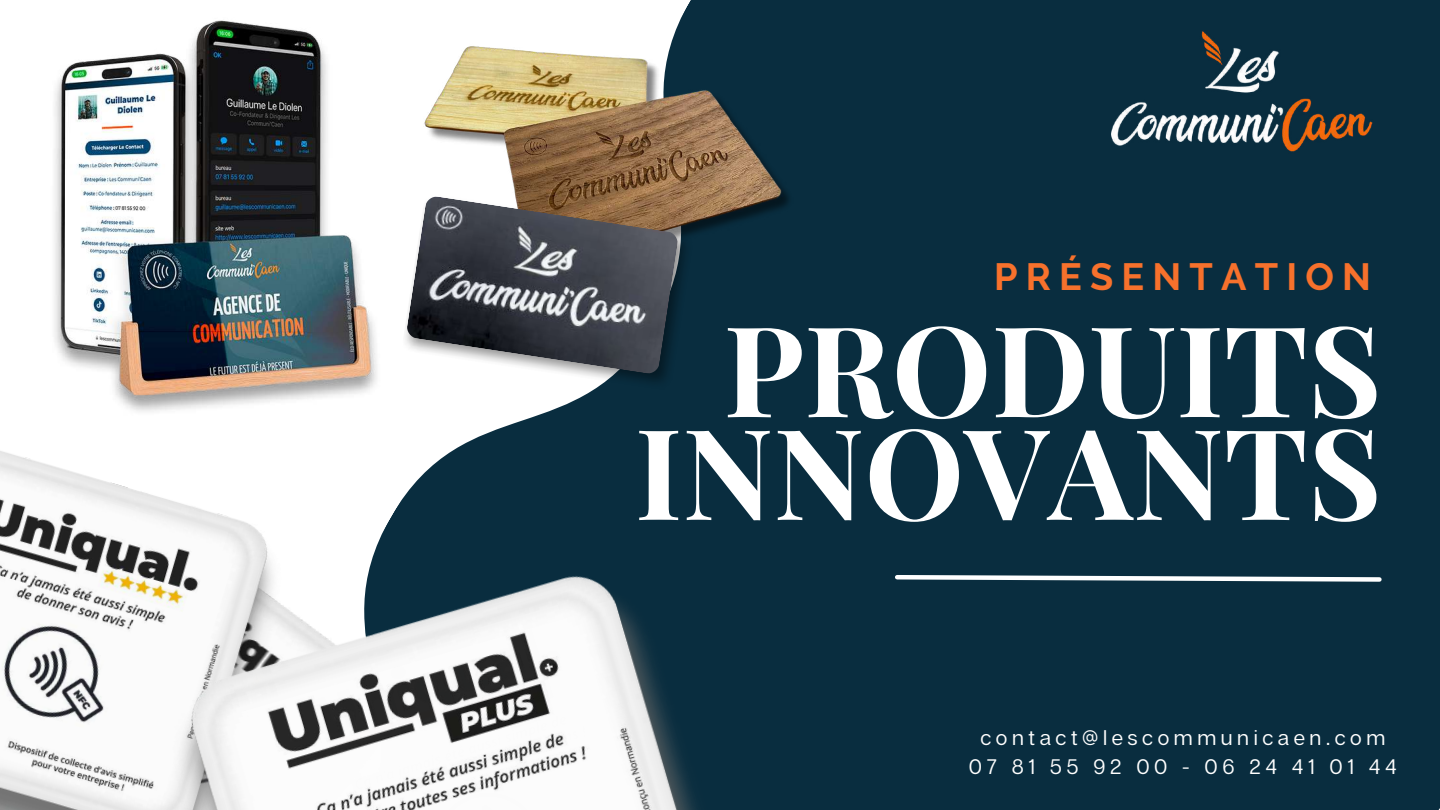
<style>
.page{position:relative;width:1440px;height:810px;background:#fff}
.page>*{position:absolute;margin:0;border:0;box-sizing:border-box;transform-origin:0 0}
.t1{font:700 126.1px/102.8px "Playfair Display";color:#fff;text-align:right}
.t2{font:700 37.8px "Raleway";letter-spacing:.215em;color:#f7712c}
.t3{font:21px/29.2px "Articulat CF";letter-spacing:.215em;color:#fff;text-align:center}
</style>
<div class="page">
<div style="left:461px;top:0;width:979px;height:810px;background:#092d3f"></div>
<svg style="left:975px;top:573px;width:409px;height:11px"></svg>
<img style="left:1112px;top:31px;width:270px;height:133px">
<img style="left:0;top:445px;width:461px;height:23px">
<img style="left:54px;top:20px;width:437px;height:422px">
<img style="left:392px;top:0;width:429px;height:342px">
<img style="left:401px;top:192px;width:298px;height:200px">
<img style="left:406px;top:196px;width:272px;height:178px">
<img style="left:0;top:468px;width:975px;height:342px">
<h2 class="t2" style="left:994px;top:255px;width:378px">PRÉSENTATION</h2>
<h1 class="t1" style="left:635px;top:314px;width:748px">PRODUITS<br>INNOVANTS</h1>
<p class="t3" style="left:969px;top:722px;width:429px">contact@lescommunicaen.com<br>07 81 55 92 00 - 06 24 41 01 44</p>
</div>
